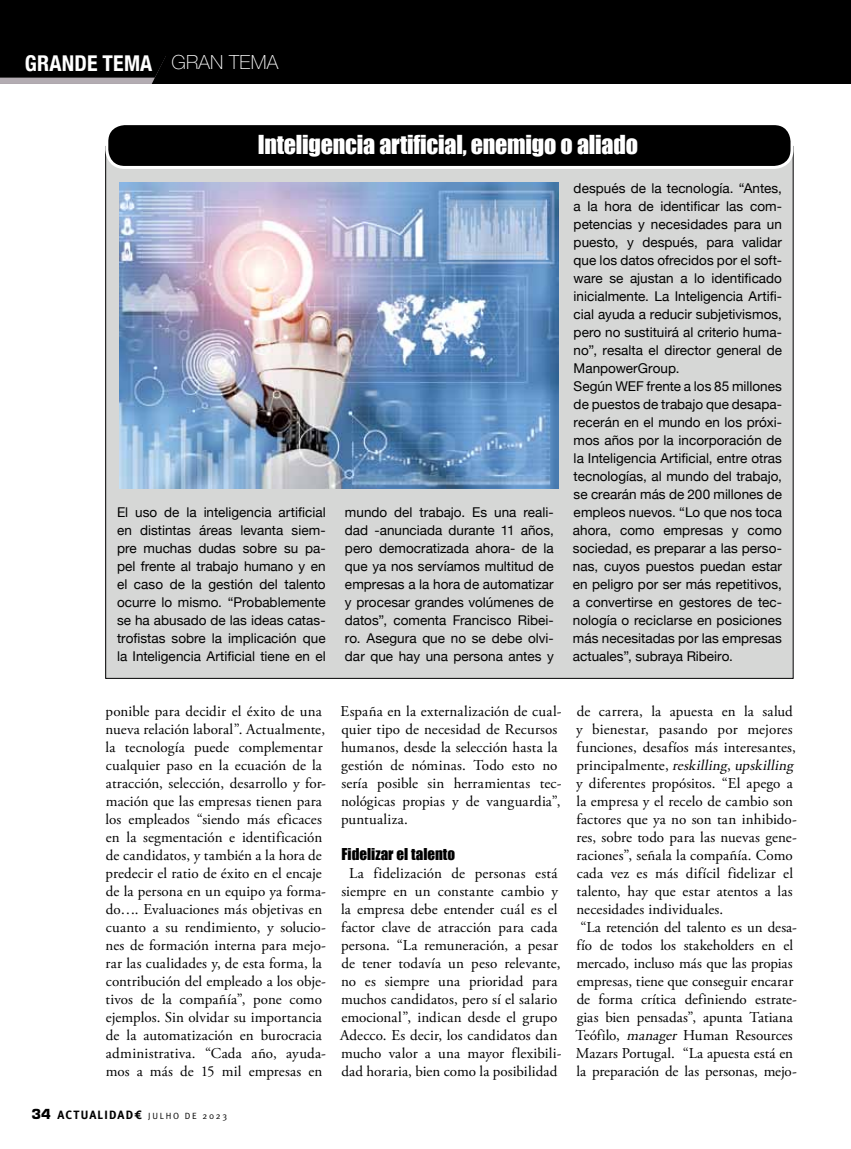
<style>
.page{position:relative;width:851px;height:1149px;background:#fff}
.page>*{position:absolute;margin:0;border:0;box-sizing:border-box;transform-origin:0 0}
.t1{font:24px "Impact";letter-spacing:-.01em;color:#fff}
.t2{font:700 condensed 21.75px "Helvetica Neue";letter-spacing:.01em;color:#fff}
.t3{font:15px/18px "Adobe Garamond Pro";letter-spacing:.005em;color:#000}
.t4{font:italic 15px "Adobe Garamond Pro";color:#000}
.t5{font:15px "Impact";color:#000}
.t6{font:13.5px/18px "Helvetica Neue";color:#000;text-align:justify}
.t7{font:700 12px "Meta";letter-spacing:.1em;color:#000}
.s1{font-family:"Helvetica Neue LT Std";font-weight:100;font-stretch:normal;font-size:19.5px}
.s2{font-family:"Eurostile";font-size:13.5px}
.s3{font-family:"Meta Normal";font-weight:400;font-size:9px}
.s4{font-style:normal}
.s5{font-style:italic}
</style>
<div class="page">
<div style="left:0;top:0;width:850px;height:84px;background:#000"></div>
<svg style="left:0;top:56px;width:166px;height:28px"></svg>
<div style="left:106px;top:146px;width:687px;height:532px;background:#d6d7d6"></div>
<div style="left:107px;top:124px;width:684px;height:43px;background:#000;border-radius:18px"></div>
<div style="left:105px;top:122px;width:688px;height:47px;border:3px solid #fff;border-radius:18px"></div>
<img style="left:119px;top:183px;width:439px;height:305px">
<h2 class="t2" style="left:25px;top:50px;width:255px">GRANDE TEMA <span class="s1">GRAN TEMA</span></h2>
<h1 class="t1" style="left:258px;top:126px;width:381px">Inteligencia artificial, enemigo o aliado</h1>
<p class="t6" style="left:117px;top:503px;width:210px">El uso de la inteligencia artificial en distintas áreas levanta siem&shy;pre muchas dudas sobre su pa&shy;pel frente al trabajo humano y en el caso de la gestión del talento ocurre lo mismo. “Probablemente se ha abusado de las ideas catas&shy;trofistas sobre la implicación que la Inteligencia Artificial tiene en el</p>
<p class="t6" style="left:345px;top:503px;width:210px">mundo del trabajo. Es una reali&shy;dad -anunciada durante 11 años, pero democratizada ahora- de la que ya nos servíamos multitud de empresas a la hora de automatizar y procesar grandes volúmenes de datos”, comenta Francisco Ribei&shy;ro. Asegura que no se debe olvi&shy;dar que hay una persona antes y</p>
<p class="t6" style="left:573px;top:179px;width:210px;text-align:left">después de la tecnología. “Antes, a la hora de identificar las com&shy;petencias y necesidades para un puesto, y después, para validar que los datos ofrecidos por el soft&shy;ware se ajustan a lo identificado inicialmente. La Inteligencia Artifi&shy;cial ayuda a reducir subjetivismos, pero no sustituirá al criterio huma&shy;no”, resalta el director general de ManpowerGroup.<br>Según WEF frente a los 85 millones de puestos de trabajo que desapa&shy;recerán en el mundo en los próxi&shy;mos años por la incorporación de la Inteligencia Artificial, entre otras tecnologías, al mundo del trabajo, se crearán más de 200 millones de empleos nuevos. “Lo que nos toca ahora, como empresas y como sociedad, es preparar a las perso&shy;nas, cuyos puestos puedan estar en peligro por ser más repetitivos, a convertirse en gestores de tec&shy;nología o reciclarse en posiciones más necesitadas por las empresas actuales”, subraya Ribeiro.</p>
<p class="t3" style="left:106px;top:702px;width:222px">ponible para decidir el éxito de una nueva relación laboral”. Actualmente, la tecnología puede complementar cualquier paso en la ecuación de la atracción, selección, desarrollo y for&shy;mación que las empresas tienen para los empleados “siendo más eficaces en la segmentación e identificación de candidatos, y también a la hora de predecir el ratio de éxito en el encaje de la persona en un equipo ya forma&shy;do…. Evaluaciones más objetivas en cuanto a su rendimiento, y solucio&shy;nes de formación interna para mejo&shy;rar las cualidades y, de esta forma, la contribución del empleado a los obje&shy;tivos de la compañía”, pone como ejemplos. Sin olvidar su importancia de la automatización en burocracia administrativa. “Cada año, ayuda&shy;mos a más de 15 mil empresas en</p>
<p class="t3" style="left:340px;top:702px;width:222px">España en la externalización de cual&shy;quier tipo de necesidad de Recursos humanos, desde la selección hasta la gestión de nóminas. Todo esto no sería posible sin herramientas tec&shy;nológicas propias y de vanguardia”, puntualiza.</p>
<p class="t5" style="left:341px;top:841px;width:115px">Fidelizar el talento</p>
<p class="t3" style="left:340px;top:864px;width:223px;text-align:center">La fidelización de personas está siempre en un constante cambio y la empresa debe entender cuál es el factor clave de atracción para cada persona. “La remuneración, a pesar de tener todavía un peso relevante, no es siempre una prioridad para muchos candidatos, pero sí el salario emocional”, indican desde el grupo Adecco. Es decir, los candidatos dan mucho valor a una mayor flexibili&shy;dad horaria, bien como la posibilidad</p>
<p class="t7" style="left:32px;top:1107px;width:197px"><span class="s2">34</span> ACTUALIDAD€ <span class="s3">JULHO DE 2023</span></p>
<p class="t3" style="left:576px;top:702px;width:217px">de carrera, la apuesta en la salud</p>
<p class="t3" style="left:576px;top:720px;width:218px">y bienestar, pasando por mejores</p>
<p class="t3" style="left:576px;top:738px;width:221px">funciones, desafíos más interesantes,</p>
<p class="t4" style="left:576px;top:755px;width:221px"><span class="s4">p r i n c i p a l m e n t e ,</span> reskilling<span class="s4">,</span> upskilling</p>
<p class="t3" style="left:576px;top:774px;width:218px">y diferentes propósitos. “El apego a</p>
<p class="t3" style="left:576px;top:792px;width:218px">la empresa y el recelo de cambio son</p>
<p class="t3" style="left:576px;top:810px;width:222px">factores que ya no son tan inhibido-</p>
<p class="t3" style="left:576px;top:828px;width:222px">res, sobre todo para las nuevas gene-</p>
<p class="t3" style="left:576px;top:846px;width:218px">raciones”, señala la compañía. Como</p>
<p class="t3" style="left:576px;top:864px;width:218px">cada vez es más difícil fidelizar el</p>
<p class="t3" style="left:576px;top:882px;width:218px">talento, hay que estar atentos a las</p>
<p class="t3" style="left:576px;top:900px;width:148px">necesidades individuales.</p>
<p class="t3" style="left:580px;top:918px;width:218px">“La retención del talento es un desa-</p>
<p class="t3" style="left:576px;top:936px;width:218px">fío de todos los stakeholders en el</p>
<p class="t3" style="left:576px;top:954px;width:218px">mercado, incluso más que las propias</p>
<p class="t3" style="left:576px;top:972px;width:218px">empresas, tiene que conseguir encarar</p>
<p class="t3" style="left:576px;top:990px;width:221px">de forma crítica definiendo estrate-</p>
<p class="t3" style="left:576px;top:1008px;width:218px">gias bien pensadas”, apunta Tatiana</p>
<p class="t3" style="left:575px;top:1026px;width:219px">Teófilo, <span class="s5">manager</span> Human Resources</p>
<p class="t3" style="left:575px;top:1044px;width:219px">Mazars Portugal. “La apuesta está en</p>
<p class="t3" style="left:576px;top:1062px;width:222px">la preparación de las personas, mejo-</p>
</div>
